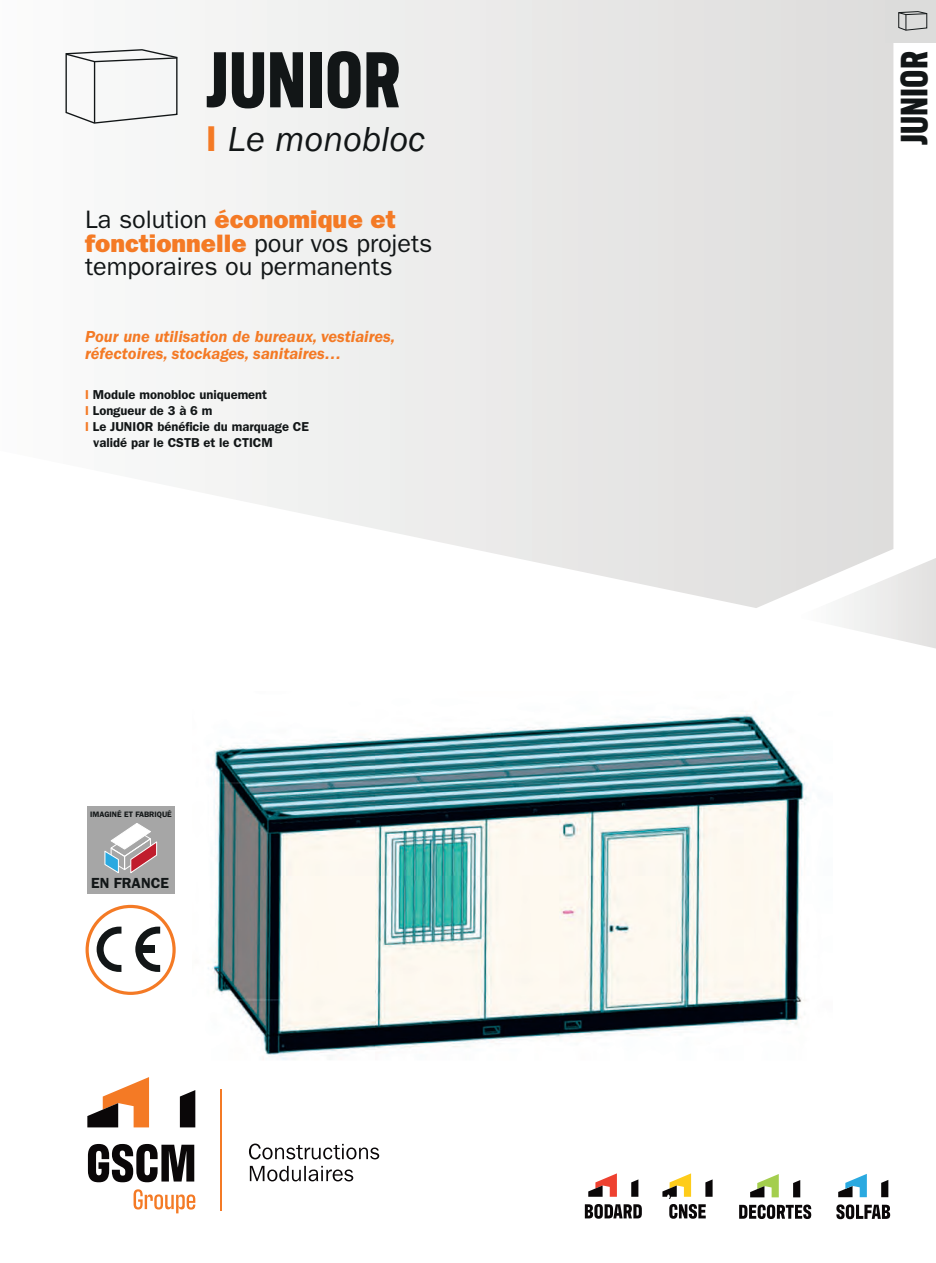
<style>
.page{position:relative;width:936px;height:1263px;background:#fff}
.page>*{position:absolute;margin:0;border:0;box-sizing:border-box;transform-origin:0 0}
.t1{font:700 81px "Antarctican Headline";color:#121617}
.t2{font:700 39px "Antarctican Headline";color:#121617}
.t3{font:italic 36px "Franklin Gothic";color:#121617}
.t4{font:25.35px/23.5px "Franklin Gothic";color:#121617}
.t5{font:italic 600 16.5px "Franklin Gothic";color:#f47a25}
.t6{font:600 14.7px "Franklin Gothic";color:#121617}
.t7{font:600 12.9px "Franklin Gothic";color:#121617}
.t8{font:600 7.95px "Franklin Gothic";color:#121617}
.t9{font:600 6px "Franklin Gothic";color:#121617}
.s1{font-weight:600;font-style:normal;color:#f47a25}
.s2{font-weight:800;color:#f47a25}
.s3{color:#f47a25}
</style>
<div class="page">
<svg style="left:190px;top:0;width:703px;height:608px"></svg>
<div style="left:884px;top:0;width:51px;height:43px;background:#dcdcdb"></div>
<hr style="left:220px;top:1089px;width:2px;height:122px;background:#f47a25">
<svg style="left:180px;top:1090px;width:15px;height:37px"></svg>
<svg style="left:250px;top:1166px;width:103px;height:15px"></svg>
<svg style="left:249px;top:1143px;width:130px;height:16px"></svg>
<svg style="left:88px;top:1144px;width:106px;height:38px"></svg>
<svg style="left:133px;top:1189px;width:62px;height:24px"></svg>
<svg style="left:87px;top:1077px;width:62px;height:50px"></svg>
<svg style="left:898px;top:11px;width:29px;height:20px"></svg>
<svg style="left:795px;top:549px;width:140px;height:99px"></svg>
<svg style="left:631px;top:1179px;width:7px;height:18px"></svg>
<svg style="left:584px;top:1204px;width:57px;height:15px"></svg>
<svg style="left:588px;top:1173px;width:29px;height:24px"></svg>
<svg style="left:662px;top:1173px;width:50px;height:46px"></svg>
<svg style="left:793px;top:1180px;width:7px;height:17px"></svg>
<svg style="left:739px;top:1204px;width:72px;height:15px"></svg>
<svg style="left:750px;top:1174px;width:28px;height:23px"></svg>
<svg style="left:881px;top:1180px;width:7px;height:17px"></svg>
<svg style="left:838px;top:1174px;width:28px;height:23px"></svg>
<svg style="left:836px;top:1204px;width:54px;height:15px"></svg>
<svg style="left:65px;top:49px;width:113px;height:75px"></svg>
<hr style="left:94px;top:62px;width:1px;height:61px;background:#121617">
<img style="left:208px;top:714px;width:600px;height:346px">
<div style="left:87px;top:806px;width:88px;height:87px;background:#a6a6a6"></div>
<svg style="left:104px;top:823px;width:54px;height:50px"></svg>
<svg style="left:97px;top:927px;width:24px;height:45px"></svg>
<svg style="left:135px;top:927px;width:25px;height:45px"></svg>
<div style="left:139px;top:946px;width:16px;height:7px;background:#121617"></div>
<div style="left:86px;top:905px;width:90px;height:90px;border:3px solid #f47a25;border-radius:50%"></div>
<p class="t1" style="left:206px;top:21px;width:196px">JUNIOR</p>
<p class="t3" style="left:206px;top:119px;width:221px"><span class="s1">I</span> Le monobloc</p>
<p class="t4" style="left:85px;top:208px;width:349px">La solution <span class="s2">économique et fonctionnelle</span> pour vos projets temporaires ou permanents</p>
<p class="t5" style="left:85px;top:327px;width:312px">Pour une utilisation de bureaux, vestiaires,</p>
<p class="t5" style="left:85px;top:344px;width:258px">réfectoires, stockages, sanitaires…</p>
<p class="t7" style="left:85px;top:387px;width:184px"><span class="s3">I</span> Module monobloc uniquement</p>
<p class="t7" style="left:85px;top:403px;width:129px"><span class="s3">I</span> Longueur de 3 à 6 m</p>
<p class="t7" style="left:85px;top:419px;width:225px"><span class="s3">I</span> Le JUNIOR bénéficie du marquage CE</p>
<p class="t7" style="left:93px;top:434px;width:181px">validé par le CSTB et le CTICM</p>
<p class="t8" style="left:90px;top:809px;width:83px">IMAGINÉ ET FABRIQUÉ</p>
<p class="t6" style="left:91px;top:874px;width:79px">EN FRANCE</p>
<p class="t2" style="left:885px;top:145px;width:95px;rotate:-90deg">JUNIOR</p>
<p class="t9" style="left:889px;top:72px;width:33px">EN FRANCE</p>
</div>
